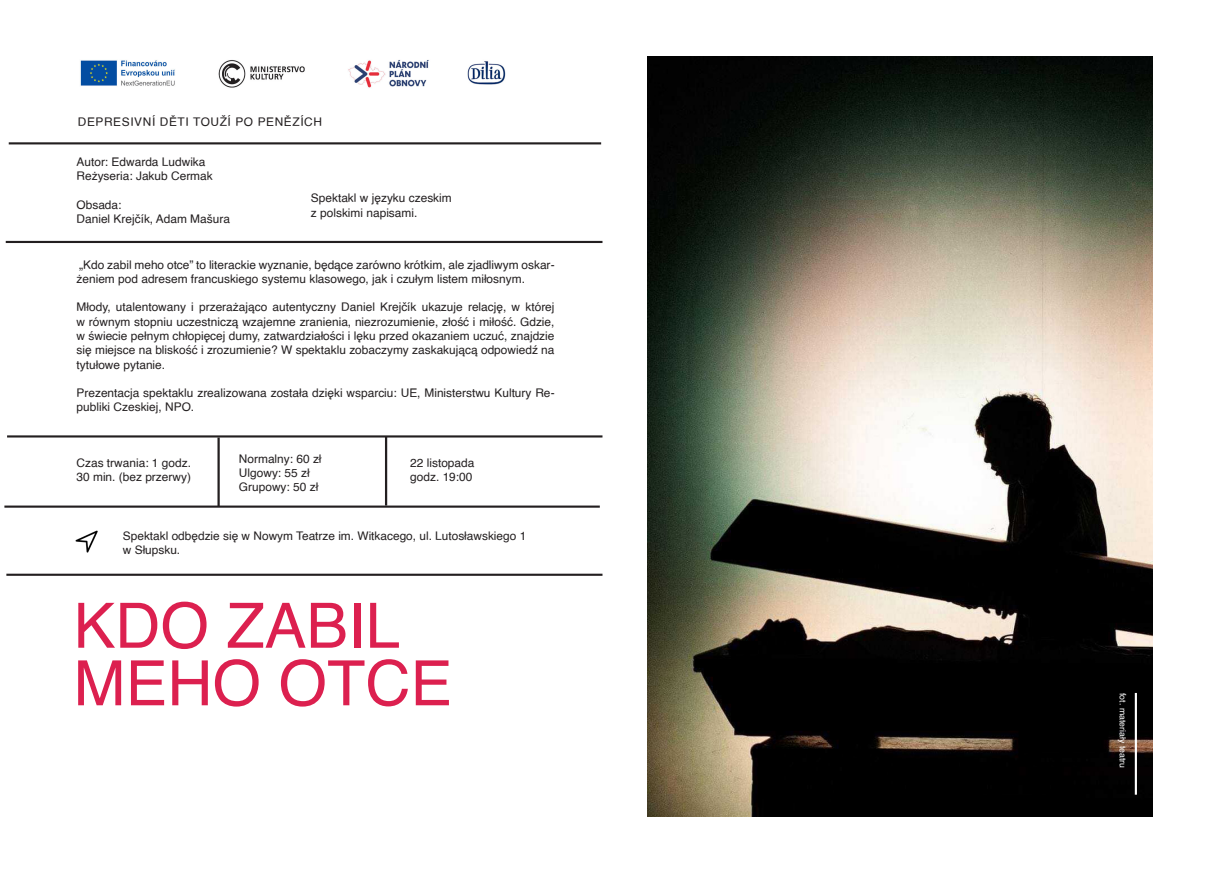
<style>
.page{position:relative;width:1205px;height:869px;background:#fff}
.page>*{position:absolute;margin:0;border:0;box-sizing:border-box;transform-origin:0 0}
.t1{font:62.5px/57.5px "Helvetica";color:#dc204f}
.t2{font:11.88px/14.2px "Helvetica";color:#231f20}
.t3{font:11.88px "Helvetica";letter-spacing:.05em;color:#231f20}
.t4{font:8.75px "Helvetica";color:#fff}
</style>
<div class="page">
<hr style="left:9px;top:142px;width:592px;height:2px;background:#231f20">
<hr style="left:6px;top:241px;width:596px;height:2px;background:#231f20">
<hr style="left:7px;top:435px;width:595px;height:2px;background:#231f20">
<hr style="left:217px;top:437px;width:3px;height:69px;background:#231f20">
<hr style="left:385px;top:436px;width:2px;height:69px;background:#231f20">
<hr style="left:4px;top:505px;width:596px;height:2px;background:#231f20">
<hr style="left:6px;top:573px;width:596px;height:2px;background:#231f20">
<img style="left:75px;top:530px;width:23px;height:23px">
<img style="left:80px;top:60px;width:426px;height:28px">
<img style="left:647px;top:57px;width:506px;height:759px">
<hr style="left:1135px;top:692px;width:2px;height:102px;background:#fff">
<p class="t3" style="left:78px;top:113px;width:246px">DEPRESIVNÍ DĚTI TOUŽÍ PO PENĚZÍCH</p>
<p class="t2" style="left:77px;top:155px;width:130px">Autor: Edwarda Ludwika</p>
<p class="t2" style="left:77px;top:169px;width:138px">Reżyseria: Jakub Cermak</p>
<p class="t2" style="left:77px;top:198px;width:46px">Obsada:</p>
<p class="t2" style="left:77px;top:212px;width:155px">Daniel Krejčík, Adam Mašura</p>
<p class="t2" style="left:311px;top:191px;width:142px">Spektakl w języku czeskim z polskimi napisami.</p>
<p class="t2" style="left:77px;top:257px;width:479px">„Kdo zabil meho otce” to literackie wyznanie, będące zarówno krótkim, ale zjadliwym oskar&shy;żeniem pod adresem francuskiego systemu klasowego, jak i czułym listem miłosnym.</p>
<p class="t2" style="left:77px;top:300px;width:479px;text-align:justify">Młody, utalentowany i przerażająco autentyczny Daniel Krejčík ukazuje relację, w której w równym stopniu uczestniczą wzajemne zranienia, niezrozumienie, złość i miłość. Gdzie, w świecie pełnym chłopięcej dumy, zatwardziałości i lęku przed okazaniem uczuć, znajdzie się miejsce na bliskość i zrozumienie? W spektaklu zobaczymy zaskakującą odpowiedź na tytułowe pytanie.</p>
<p class="t2" style="left:77px;top:386px;width:479px">Prezentacja spektaklu zrealizowana została dzięki wsparciu: UE, Ministerstwu Kultury Re&shy;publiki Czeskiej, NPO.</p>
<p class="t2" style="left:77px;top:456px;width:116px">Czas trwania: 1 godz.</p>
<p class="t2" style="left:77px;top:470px;width:116px">30 min. (bez przerwy)</p>
<p class="t2" style="left:239px;top:451px;width:84px">Normalny: 60 zł</p>
<p class="t2" style="left:239px;top:466px;width:72px">Ulgowy: 55 zł</p>
<p class="t2" style="left:239px;top:480px;width:81px">Grupowy: 50 zł</p>
<p class="t2" style="left:410px;top:456px;width:66px">22 listopada godz. 19:00</p>
<p class="t2" style="left:123px;top:528px;width:405px">Spektakl odbędzie się w Nowym Teatrze im. Witkacego, ul. Lutosławskiego 1</p>
<p class="t2" style="left:123px;top:542px;width:59px">w Słupsku.</p>
<p class="t1" style="left:74px;top:598px;width:380px">KDO ZABIL<br>MEHO OTCE</p>
<p class="t4" style="left:1129px;top:692px;width:76px;rotate:90deg">fot. materiały teatru</p>
</div>
